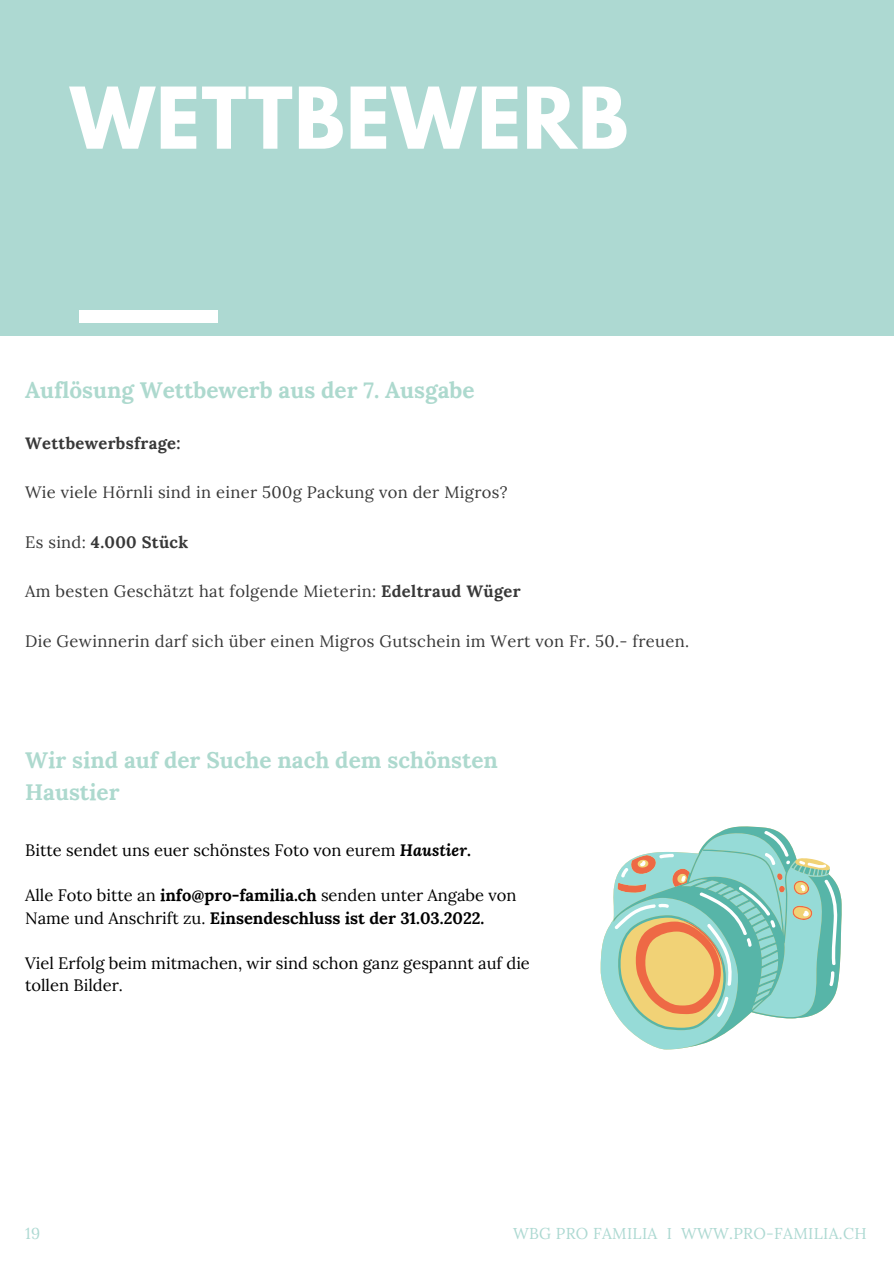
<style>
.page{position:relative;width:894px;height:1264px;background:#fff}
.page>*{position:absolute;margin:0;border:0;box-sizing:border-box;transform-origin:0 0}
.t1{font:700 75.3px "League Spartan";letter-spacing:.02em;color:#fff}
.t2{font:700 22.5px/31.5px "Lora";color:#add9ce}
.t3{font:16.5px/22.5px "Lora";color:#000}
.t4{font:16.5px "Lora";letter-spacing:.02em;color:#383838}
.t5{font:700 16.5px "Lora";letter-spacing:.02em;color:#383838}
.t6{font:15.75px "Lora";letter-spacing:.02em;color:#add9d2}
.s1{font-weight:400}
.s2{font-weight:700}
.s3{font-weight:700;font-style:italic}
</style>
<div class="page">
<div style="left:0;top:0;width:893px;height:335px;background:#add9d2"></div>
<div style="left:79px;top:310px;width:139px;height:12px;background:#fff"></div>
<svg style="left:724px;top:826px;width:117px;height:163px"></svg>
<svg style="left:600px;top:830px;width:237px;height:219px"></svg>
<p class="t1" style="left:70px;top:81px;width:559px">WETTBEWERB</p>
<p class="t2" style="left:25px;top:374px;width:451px">Auflösung Wettbewerb aus der 7. Ausgabe</p>
<p class="t5" style="left:25px;top:432px;width:157px">Wettbewerbsfrage:</p>
<p class="t4" style="left:25px;top:481px;width:484px">Wie viele Hörnli sind in einer 500g Packung von der Migros?</p>
<p class="t5" style="left:25px;top:531px;width:165px"><span class="s1">Es sind:</span> 4.000 Stück</p>
<p class="t4" style="left:25px;top:580px;width:497px">Am besten Geschätzt hat folgende Mieterin: <span class="s2">Edeltraud Wüger</span></p>
<p class="t4" style="left:25px;top:630px;width:665px">Die Gewinnerin darf sich über einen Migros Gutschein im Wert von Fr. 50.- freuen.</p>
<p class="t2" style="left:25px;top:744px;width:474px">Wir sind auf der Suche nach dem schönsten<br>Haustier</p>
<p class="t3" style="left:25px;top:839px;width:447px">Bitte sendet uns euer schönstes Foto von eurem <span class="s3">Haustier</span><span class="s2">.</span></p>
<p class="t3" style="left:25px;top:884px;width:493px">Alle Foto bitte an <span class="s2">info@pro-familia.ch</span> senden unter Angabe von<br>Name und Anschrift zu. <span class="s2">Einsendeschluss ist der 31.03.2022.</span></p>
<p class="t3" style="left:25px;top:951px;width:506px">Viel Erfolg beim mitmachen, wir sind schon ganz gespannt auf die tollen Bilder.</p>
<p class="t6" style="left:25px;top:1222px;width:17px">19</p>
<p class="t6" style="left:513px;top:1222px;width:355px">WBG PRO FAMILIA I WWW.PRO-FAMILIA.CH</p>
</div>
